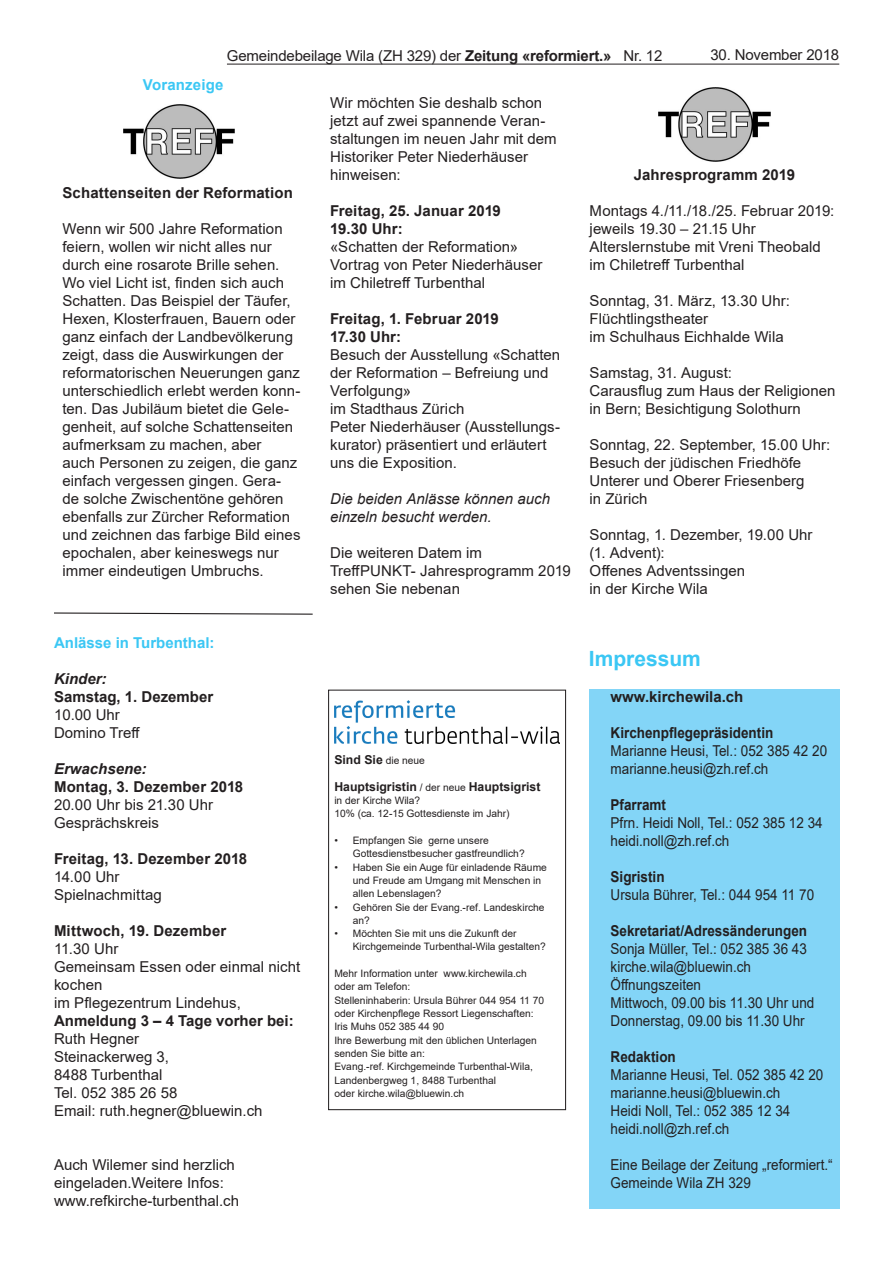
<style>
.page{position:relative;width:893px;height:1263px;background:#fff}
.page>*{position:absolute;margin:0;border:0;box-sizing:border-box;transform-origin:0 0}
.t1{font:700 21px "Arial";color:#3bc7f4}
.t2{font:15px/18px "Arial";color:#231f20}
.t3{font:15px "Arial";color:#231f20;scale:.9 1}
.t4{font:700 15px "Arial";color:#231f20}
.t5{font:700 15px "Arial";color:#231f20;scale:.9 1}
.t6{font:italic 15px/18px "Arial";color:#231f20}
.t7{font:700 15px "Arial";color:#3bc7f4}
.t8{font:italic 700 15px "Arial";color:#231f20}
.t9{font:700 12.3px/26.5px "Arial";color:#231f20}
.t10{font:10.2px/13.4px "Arial";color:#231f20}
.s1{font-weight:700}
.s2{font-weight:400;font-size:10.2px}
</style>
<div class="page">
<hr style="left:227px;top:64px;width:612px;height:1px;background:#231f20">
<div style="left:589px;top:689px;width:251px;height:520px;background:#83d5f7"></div>
<svg style="left:54px;top:612px;width:259px;height:3px"></svg>
<div style="left:328px;top:690px;width:238px;height:420px;border:1px solid #231f20"></div>
<img style="left:334px;top:700px;width:226px;height:43px">
<img style="left:123px;top:105px;width:112px;height:74px">
<img style="left:659px;top:88px;width:111px;height:74px">
<p class="t2" style="left:227px;top:46px;width:437px">Gemeindebeilage Wila (ZH 329) der <span class="s1">Zeitung «reformiert.»</span> Nr. 12</p>
<p class="t2" style="left:710px;top:46px;width:130px">30. November 2018</p>
<p class="t7" style="left:143px;top:74px;width:82px">Voranzeige</p>
<p class="t4" style="left:63px;top:182px;width:232px">Schattenseiten der Reformation</p>
<p class="t2" style="left:63px;top:220px;width:239px">Wenn wir 500 Jahre Reformation feiern, wollen wir nicht alles nur durch eine rosarote Brille sehen.<br>Wo viel Licht ist, finden sich auch Schatten. Das Beispiel der Täufer, Hexen, Klosterfrauen, Bauern oder ganz einfach der Landbevölkerung zeigt, dass die Auswirkungen der reformatorischen Neuerungen ganz unterschiedlich erlebt werden konn&shy;ten. Das Jubiläum bietet die Gele&shy;genheit, auf solche Schattenseiten aufmerksam zu machen, aber<br>auch Personen zu zeigen, die ganz einfach vergessen gingen. Gera&shy;de solche Zwischentöne gehören ebenfalls zur Zürcher Reformation und zeichnen das farbige Bild eines epochalen, aber keineswegs nur immer eindeutigen Umbruchs.</p>
<p class="t7" style="left:54px;top:632px;width:162px">Anlässe in Turbenthal:</p>
<p class="t8" style="left:54px;top:669px;width:54px">Kinder:</p>
<p class="t4" style="left:54px;top:686px;width:161px">Samstag, 1. Dezember</p>
<p class="t2" style="left:54px;top:706px;width:67px">10.00 Uhr</p>
<p class="t2" style="left:54px;top:724px;width:88px">Domino Treff</p>
<p class="t8" style="left:54px;top:759px;width:94px">Erwachsene:</p>
<p class="t4" style="left:54px;top:776px;width:191px">Montag, 3. Dezember 2018</p>
<p class="t2" style="left:54px;top:796px;width:161px">20.00 Uhr bis 21.30 Uhr</p>
<p class="t2" style="left:54px;top:814px;width:107px">Gesprächskreis</p>
<p class="t4" style="left:54px;top:848px;width:195px">Freitag, 13. Dezember 2018</p>
<p class="t2" style="left:54px;top:868px;width:67px">14.00 Uhr</p>
<p class="t2" style="left:54px;top:886px;width:109px">Spielnachmittag</p>
<p class="t4" style="left:54px;top:920px;width:174px">Mittwoch, 19. Dezember</p>
<p class="t2" style="left:54px;top:940px;width:66px">11.30 Uhr</p>
<p class="t2" style="left:54px;top:958px;width:248px">Gemeinsam Essen oder einmal nicht kochen</p>
<p class="t2" style="left:54px;top:994px;width:188px">im Pflegezentrum Lindehus,</p>
<p class="t4" style="left:54px;top:1010px;width:241px">Anmeldung 3 – 4 Tage vorher bei:</p>
<p class="t2" style="left:54px;top:1030px;width:87px">Ruth Hegner</p>
<p class="t2" style="left:54px;top:1048px;width:117px">Steinackerweg 3,</p>
<p class="t2" style="left:54px;top:1066px;width:110px">8488 Turbenthal</p>
<p class="t2" style="left:54px;top:1084px;width:125px">Tel. 052 385 26 58</p>
<p class="t2" style="left:54px;top:1102px;width:210px">Email: ruth.hegner@bluewin.ch</p>
<p class="t2" style="left:54px;top:1156px;width:182px">Auch Wilemer sind herzlich eingeladen.Weitere Infos:</p>
<p class="t2" style="left:54px;top:1192px;width:187px">www.refkirche-turbenthal.ch</p>
<p class="t2" style="left:330px;top:94px;width:228px">Wir möchten Sie deshalb schon jetzt auf zwei spannende Veran&shy;staltungen im neuen Jahr mit dem<br>Historiker Peter Niederhäuser hinweisen:</p>
<p class="t4" style="left:330px;top:200px;width:172px">Freitag, 25. Januar 2019</p>
<p class="t4" style="left:330px;top:218px;width:74px">19.30 Uhr:</p>
<p class="t2" style="left:330px;top:238px;width:190px">«Schatten der Reformation»</p>
<p class="t2" style="left:330px;top:256px;width:214px">Vortrag von Peter Niederhäuser</p>
<p class="t2" style="left:330px;top:274px;width:156px">im Chiletreff Turbenthal</p>
<p class="t4" style="left:330px;top:308px;width:170px">Freitag, 1. Februar 2019</p>
<p class="t4" style="left:330px;top:326px;width:73px">17.30 Uhr:</p>
<p class="t2" style="left:330px;top:346px;width:232px">Besuch der Ausstellung «Schatten der Reformation – Befreiung und<br>Verfolgung»</p>
<p class="t2" style="left:330px;top:400px;width:136px">im Stadthaus Zürich</p>
<p class="t2" style="left:330px;top:418px;width:231px">Peter Niederhäuser (Ausstellungs&shy;kurator) präsentiert und erläutert uns die Exposition.</p>
<p class="t6" style="left:330px;top:490px;width:221px">Die beiden Anlässe können auch einzeln besucht werden.</p>
<p class="t2" style="left:330px;top:544px;width:153px">Die weiteren Datem im</p>
<p class="t2" style="left:330px;top:562px;width:242px">TreffPUNKT- Jahresprogramm 2019 sehen Sie nebenan</p>
<p class="t4" style="left:634px;top:164px;width:163px">Jahresprogramm 2019</p>
<p class="t2" style="left:590px;top:202px;width:246px">Montags 4./11./18./25. Februar 2019: jeweils 19.30 – 21.15 Uhr</p>
<p class="t2" style="left:590px;top:238px;width:233px">Alterslernstube mit Vreni Theobald</p>
<p class="t2" style="left:590px;top:256px;width:156px">im Chiletreff Turbenthal</p>
<p class="t2" style="left:590px;top:292px;width:202px">Sonntag, 31. März, 13.30 Uhr:<br>Flüchtlingstheater</p>
<p class="t2" style="left:590px;top:328px;width:196px">im Schulhaus Eichhalde Wila</p>
<p class="t2" style="left:590px;top:364px;width:144px">Samstag, 31. August:</p>
<p class="t2" style="left:590px;top:382px;width:247px">Carausflug zum Haus der Religionen in Bern; Besichtigung Solothurn</p>
<p class="t2" style="left:590px;top:436px;width:242px">Sonntag, 22. September, 15.00 Uhr:<br>Besuch der jüdischen Friedhöfe<br>Unterer und Oberer Friesenberg</p>
<p class="t2" style="left:590px;top:490px;width:60px">in Zürich</p>
<p class="t2" style="left:590px;top:526px;width:224px">Sonntag, 1. Dezember, 19.00 Uhr</p>
<p class="t2" style="left:590px;top:544px;width:77px">(1. Advent):</p>
<p class="t2" style="left:590px;top:562px;width:157px">Offenes Adventssingen</p>
<p class="t2" style="left:590px;top:580px;width:120px">in der Kirche Wila</p>
<p class="t9" style="left:334px;top:747px;width:208px">Sind Sie <span class="s2">die neue<br></span>Hauptsigristin <span class="s2">/ der neue</span> Hauptsigrist</p>
<p class="t10" style="left:334px;top:794px;width:177px">in der Kirche Wila?<br>10% (ca. 12-15 Gottesdienste im Jahr)</p>
<p class="t10" style="left:353px;top:834px;width:173px;text-indent:-18px">• Empfangen Sie gerne unsere<br>Gottesdienstbesucher gastfreundlich?</p>
<p class="t10" style="left:353px;top:860px;width:196px;text-indent:-18px">• Haben Sie ein Auge für einladende Räume und Freude am Umgang mit Menschen in allen Lebenslagen?</p>
<p class="t10" style="left:353px;top:900px;width:193px;text-indent:-18px">• Gehören Sie der Evang.-ref. Landeskirche an?</p>
<p class="t10" style="left:353px;top:927px;width:194px;text-indent:-18px">• Möchten Sie mit uns die Zukunft der<br>Kirchgemeinde Turbenthal-Wila gestalten?</p>
<p class="t10" style="left:334px;top:967px;width:211px">Mehr Information unter www.kirchewila.ch oder am Telefon:<br>Stelleninhaberin: Ursula Bührer 044 954 11 70 oder Kirchenpflege Ressort Liegenschaften:<br>Iris Muhs 052 385 44 90<br>Ihre Bewerbung mit den üblichen Unterlagen senden Sie bitte an:<br>Evang.-ref. Kirchgemeinde Turbenthal-Wila, Landenbergweg 1, 8488 Turbenthal<br>oder kirche.wila@bluewin.ch</p>
<p class="t1" style="left:589px;top:644px;width:114px">Impressum</p>
<p class="t4" style="left:611px;top:686px;width:134px">www.kirchewila.ch</p>
<p class="t5" style="left:611px;top:722px;width:182px">Kirchenpflegepräsidentin</p>
<p class="t3" style="left:611px;top:740px;width:242px">Marianne Heusi, Tel.: 052 385 42 20</p>
<p class="t3" style="left:611px;top:758px;width:177px">marianne.heusi@zh.ref.ch</p>
<p class="t5" style="left:611px;top:794px;width:63px">Pfarramt</p>
<p class="t3" style="left:611px;top:812px;width:237px">Pfrn. Heidi Noll, Tel.: 052 385 12 34</p>
<p class="t3" style="left:611px;top:830px;width:133px">heidi.noll@zh.ref.ch</p>
<p class="t5" style="left:611px;top:866px;width:62px">Sigristin</p>
<p class="t3" style="left:611px;top:884px;width:228px">Ursula Bührer, Tel.: 044 954 11 70</p>
<p class="t5" style="left:611px;top:920px;width:220px">Sekretariat/Adressänderungen</p>
<p class="t3" style="left:611px;top:938px;width:220px">Sonja Müller, Tel.: 052 385 36 43</p>
<p class="t3" style="left:611px;top:956px;width:158px">kirche.wila@bluewin.ch</p>
<p class="t3" style="left:611px;top:974px;width:102px">Öffnungszeiten</p>
<p class="t3" style="left:611px;top:992px;width:228px">Mittwoch, 09.00 bis 11.30 Uhr und</p>
<p class="t3" style="left:611px;top:1010px;width:217px">Donnerstag, 09.00 bis 11.30 Uhr</p>
<p class="t5" style="left:611px;top:1046px;width:74px">Redaktion</p>
<p class="t3" style="left:611px;top:1064px;width:238px">Marianne Heusi, Tel. 052 385 42 20</p>
<p class="t3" style="left:611px;top:1082px;width:190px">marianne.heusi@bluewin.ch</p>
<p class="t3" style="left:611px;top:1100px;width:201px">Heidi Noll, Tel.: 052 385 12 34</p>
<p class="t3" style="left:611px;top:1118px;width:133px">heidi.noll@zh.ref.ch</p>
<p class="t3" style="left:611px;top:1154px;width:248px">Eine Beilage der Zeitung „reformiert.“</p>
<p class="t3" style="left:611px;top:1172px;width:157px">Gemeinde Wila ZH 329</p>
</div>
